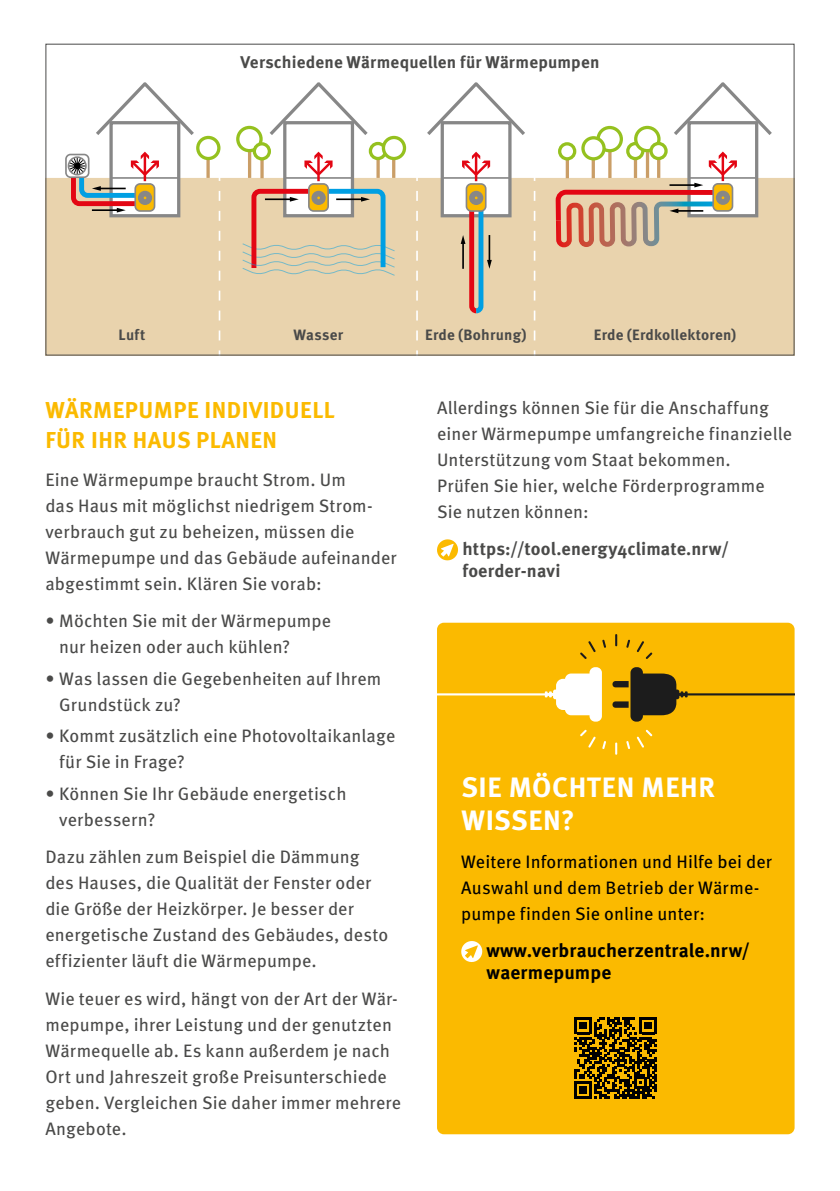
<style>
.page{position:relative;width:840px;height:1191px;background:#fff}
.page>*{position:absolute;margin:0;border:0;box-sizing:border-box;transform-origin:0 0}
.t1{font:700 28px/33.6px "Meta Pro";letter-spacing:.02em;color:#fff}
.t2{font:700 23px/30px "Meta Pro";letter-spacing:.02em;color:#fbba00}
.t3{font:700 19px/22px "Meta Pro";letter-spacing:.005em;color:#000}
.t4{font:18px/26px "Meta Pro";letter-spacing:.005em;color:#4a4a49}
.t5{font:18px/26px "Meta Pro";letter-spacing:.005em;color:#000}
.t6{font:700 18px/22px "Meta Pro";letter-spacing:.005em;color:#4a4a49}
.t7{font:700 17px "Meta Pro";letter-spacing:.01em;color:#4a4a49}
.t8{font:700 15px "Meta Pro";letter-spacing:.015em;color:#4a4a49}
</style>
<div class="page">
<svg style="left:437px;top:539px;width:21px;height:22px"></svg>
<div style="left:437px;top:622px;width:357px;height:512px;background:#fbba00;border-radius:7px"></div>
<svg style="left:461px;top:941px;width:22px;height:21px"></svg>
<svg style="left:574px;top:1017px;width:82px;height:82px"></svg>
<svg style="left:437px;top:667px;width:164px;height:54px"></svg>
<svg style="left:612px;top:667px;width:182px;height:54px"></svg>
<svg style="left:580px;top:634px;width:72px;height:25px"></svg>
<svg style="left:580px;top:729px;width:72px;height:25px"></svg>
<div style="left:46px;top:178px;width:747px;height:177px;background:#e9d3ad"></div>
<hr style="left:248px;top:150px;width:3px;height:28px;background:#ca9e67">
<div style="left:236px;top:126px;width:26px;height:26px;border:3px solid #95c11f;border-radius:50%"></div>
<svg style="left:206px;top:160px;width:4px;height:18px"></svg>
<div style="left:196px;top:136px;width:24px;height:24px;border:3px solid #95c11f;border-radius:50%"></div>
<hr style="left:376px;top:158px;width:3px;height:20px;background:#ca9e67">
<svg style="left:370px;top:143px;width:15px;height:15px"></svg>
<div style="left:368px;top:142px;width:19px;height:18px;border:3px solid #95c11f;border-radius:50%"></div>
<div style="left:442px;top:123px;width:67px;height:93px;background:#fff"></div>
<div style="left:440px;top:121px;width:71px;height:96px;border:3px solid #878787"></div>
<svg style="left:427px;top:82px;width:98px;height:57px"></svg>
<hr style="left:442px;top:177px;width:68px;height:2px;background:#878787">
<div style="left:111px;top:123px;width:68px;height:93px;background:#fff"></div>
<div style="left:109px;top:121px;width:71px;height:96px;border:3px solid #878787"></div>
<svg style="left:96px;top:82px;width:98px;height:57px"></svg>
<hr style="left:111px;top:177px;width:68px;height:2px;background:#878787">
<div style="left:284px;top:123px;width:68px;height:93px;background:#fff"></div>
<div style="left:283px;top:121px;width:71px;height:96px;border:3px solid #878787"></div>
<svg style="left:269px;top:82px;width:99px;height:57px"></svg>
<hr style="left:285px;top:177px;width:67px;height:2px;background:#878787">
<hr style="left:317px;top:154px;width:2px;height:27px;background:#e30613">
<svg style="left:303px;top:152px;width:31px;height:26px"></svg>
<div style="left:308px;top:183px;width:21px;height:29px;border:2px solid #878787;border-radius:5px"></div>
<div style="left:688px;top:123px;width:68px;height:93px;background:#fff"></div>
<div style="left:687px;top:121px;width:70px;height:96px;border:3px solid #878787"></div>
<svg style="left:721px;top:82px;width:51px;height:57px"></svg>
<hr style="left:689px;top:177px;width:67px;height:2px;background:#878787">
<svg style="left:556px;top:83px;width:165px;height:165px"></svg>
<div style="left:65px;top:154px;width:24px;height:24px;border:2px solid #878787;border-radius:5px"></div>
<hr style="left:474px;top:154px;width:3px;height:27px;background:#e30613">
<svg style="left:460px;top:152px;width:31px;height:26px"></svg>
<div style="left:466px;top:184px;width:19px;height:27px;background:#fbba00;border-radius:5px"></div>
<div style="left:465px;top:183px;width:21px;height:29px;border:2px solid #878787;border-radius:5px"></div>
<div style="left:469px;top:191px;width:14px;height:14px;background:#878787;border-radius:50%"></div>
<svg style="left:218px;top:191px;width:2px;height:162px"></svg>
<svg style="left:416px;top:191px;width:1px;height:162px"></svg>
<svg style="left:242px;top:186px;width:152px;height:90px"></svg>
<svg style="left:460px;top:196px;width:31px;height:118px"></svg>
<svg style="left:68px;top:152px;width:92px;height:60px"></svg>
<svg style="left:555px;top:152px;width:183px;height:73px"></svg>
<svg style="left:533px;top:191px;width:2px;height:162px"></svg>
<hr style="left:260px;top:159px;width:3px;height:19px;background:#ca9e67">
<svg style="left:254px;top:144px;width:15px;height:15px"></svg>
<div style="left:252px;top:142px;width:19px;height:18px;border:3px solid #95c11f;border-radius:50%"></div>
<hr style="left:392px;top:158px;width:3px;height:20px;background:#ca9e67">
<svg style="left:383px;top:137px;width:21px;height:21px"></svg>
<div style="left:381px;top:136px;width:25px;height:24px;border:3px solid #95c11f;border-radius:50%"></div>
<p class="t7" style="left:240px;top:49px;width:360px">Verschiedene Wärmequellen für Wärmepumpen</p>
<p class="t8" style="left:118px;top:323px;width:28px">Luft</p>
<p class="t8" style="left:293px;top:323px;width:51px">Wasser</p>
<p class="t8" style="left:425px;top:322px;width:103px">Erde (Bohrung)</p>
<p class="t8" style="left:593px;top:323px;width:144px">Erde (Erdkollektoren)</p>
<p class="t2" style="left:45px;top:394px;width:290px">WÄRMEPUMPE INDIVIDUELL<br>FÜR IHR HAUS PLANEN</p>
<p class="t4" style="left:45px;top:465px;width:353px">Eine Wärmepumpe braucht Strom. Um<br>das Haus mit möglichst niedrigem Strom&shy;verbrauch gut zu beheizen, müssen die Wärmepumpe und das Gebäude aufeinander abgestimmt sein. Klären Sie vorab:</p>
<p class="t4" style="left:59px;top:606px;width:273px;text-indent:-14px">• Möchten Sie mit der Wärmepumpe nur heizen oder auch kühlen?</p>
<p class="t4" style="left:59px;top:664px;width:323px;text-indent:-14px">• Was lassen die Gegebenheiten auf Ihrem<br>Grundstück zu?</p>
<p class="t4" style="left:59px;top:722px;width:337px;text-indent:-14px">• Kommt zusätzlich eine Photovoltaikanlage für Sie in Frage?</p>
<p class="t4" style="left:59px;top:779px;width:289px;text-indent:-14px">• Können Sie Ihr Gebäude energetisch verbessern?</p>
<p class="t4" style="left:45px;top:843px;width:344px">Dazu zählen zum Beispiel die Dämmung des Hauses, die Qualität der Fenster oder die Größe der Heizkörper. Je besser der energetische Zustand des Gebäudes, desto effizienter läuft die Wärmepumpe.</p>
<p class="t4" style="left:45px;top:984px;width:357px">Wie teuer es wird, hängt von der Art der Wär&shy;mepumpe, ihrer Leistung und der genutzten Wärmequelle ab. Es kann außerdem je nach Ort und Jahreszeit große Preisunterschiede geben. Vergleichen Sie daher immer mehrere Angebote.</p>
<p class="t4" style="left:437px;top:393px;width:356px">Allerdings können Sie für die Anschaffung einer Wärmepumpe umfangreiche finanzielle Unterstützung vom Staat bekommen.<br>Prüfen Sie hier, welche Förderprogramme Sie nutzen können:</p>
<p class="t6" style="left:462px;top:537px;width:268px">https://tool.energy4climate.nrw/ foerder-navi</p>
<h1 class="t1" style="left:461px;top:768px;width:255px">SIE MÖCHTEN MEHR<br>WISSEN?</h1>
<p class="t5" style="left:461px;top:847px;width:312px">Weitere Informationen und Hilfe bei der<br>Auswahl und dem Betrieb der Wärme&shy;pumpe finden Sie online unter:</p>
<p class="t3" style="left:486px;top:938px;width:265px">www.verbraucherzentrale.nrw/ waermepumpe</p>
</div>
